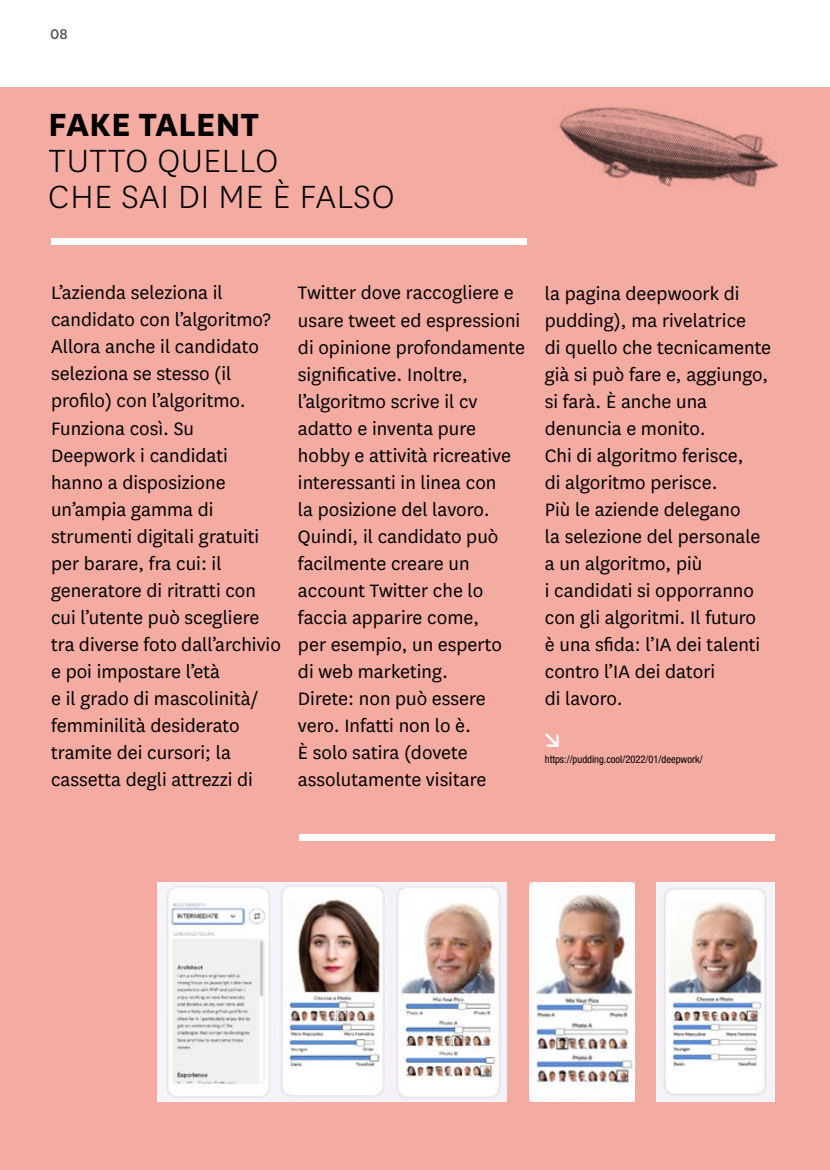
<style>
.page{position:relative;width:830px;height:1170px;background:#fff}
.page>*{position:absolute;margin:0;border:0;box-sizing:border-box;transform-origin:0 0}
.t1{font:300 37.5px/36px "National";letter-spacing:.02em;color:#000}
.t2{font:700 37.5px "National";color:#000}
.t3{font:21px/27px "National";color:#000}
.t4{font:500 16.5px "National";color:#575756}
.t5{font:condensed 10.5px "Helvetica Neue LT Std";color:#000}
</style>
<div class="page">
<div style="left:0;top:87px;width:829px;height:1082px;background:#f4aba2"></div>
<img style="left:558px;top:106px;width:221px;height:81px">
<div style="left:51px;top:238px;width:475px;height:7px;background:#fff"></div>
<div style="left:299px;top:834px;width:475px;height:6px;background:#fff"></div>
<svg style="left:545px;top:733px;width:13px;height:13px"></svg>
<img style="left:157px;top:882px;width:349px;height:219px">
<img style="left:529px;top:882px;width:105px;height:219px">
<img style="left:656px;top:882px;width:117px;height:219px">
<p class="t4" style="left:50px;top:23px;width:19px">08</p>
<h1 class="t2" style="left:49px;top:98px;width:211px">FAKE TALENT</h1>
<h1 class="t1" style="left:49px;top:141px;width:347px">TUTTO QUELLO<br>CHE SAI DI ME È FALSO</h1>
<p class="t3" style="left:51px;top:278px;width:231px">L’azienda seleziona il candidato con l’algoritmo?<br>Allora anche il candidato seleziona se stesso (il profilo) con l’algoritmo.<br>Funziona così. Su<br>Deepwork i candidati hanno a disposizione un’ampia gamma di strumenti digitali gratuiti per barare, fra cui: il generatore di ritratti con cui l’utente può scegliere tra diverse foto dall’archivio e poi impostare l’età<br>e il grado di mascolinità/ femminilità desiderato tramite dei cursori; la cassetta degli attrezzi di</p>
<p class="t3" style="left:298px;top:278px;width:228px">Twitter dove raccogliere e usare tweet ed espressioni di opinione profondamente significative. Inoltre, l’algoritmo scrive il cv adatto e inventa pure hobby e attività ricreative interessanti in linea con<br>la posizione del lavoro.<br>Quindi, il candidato può facilmente creare un account Twitter che lo faccia apparire come,<br>per esempio, un esperto<br>di web marketing.<br>Direte: non può essere vero. Infatti non lo è.<br>È solo satira (dovete assolutamente visitare</p>
<p class="t3" style="left:544px;top:279px;width:228px">la pagina deepwoork di pudding), ma rivelatrice<br>di quello che tecnicamente già si può fare e, aggiungo, si farà. È anche una denuncia e monito.<br>Chi di algoritmo ferisce,<br>di algoritmo perisce.<br>Più le aziende delegano<br>la selezione del personale a un algoritmo, più<br>i candidati si opporranno con gli algoritmi. Il futuro è una sfida: l’IA dei talenti contro l’IA dei datori<br>di lavoro.</p>
<p class="t5" style="left:544px;top:753px;width:159px">https://pudding.cool/2022/01/deepwork/</p>
</div>
